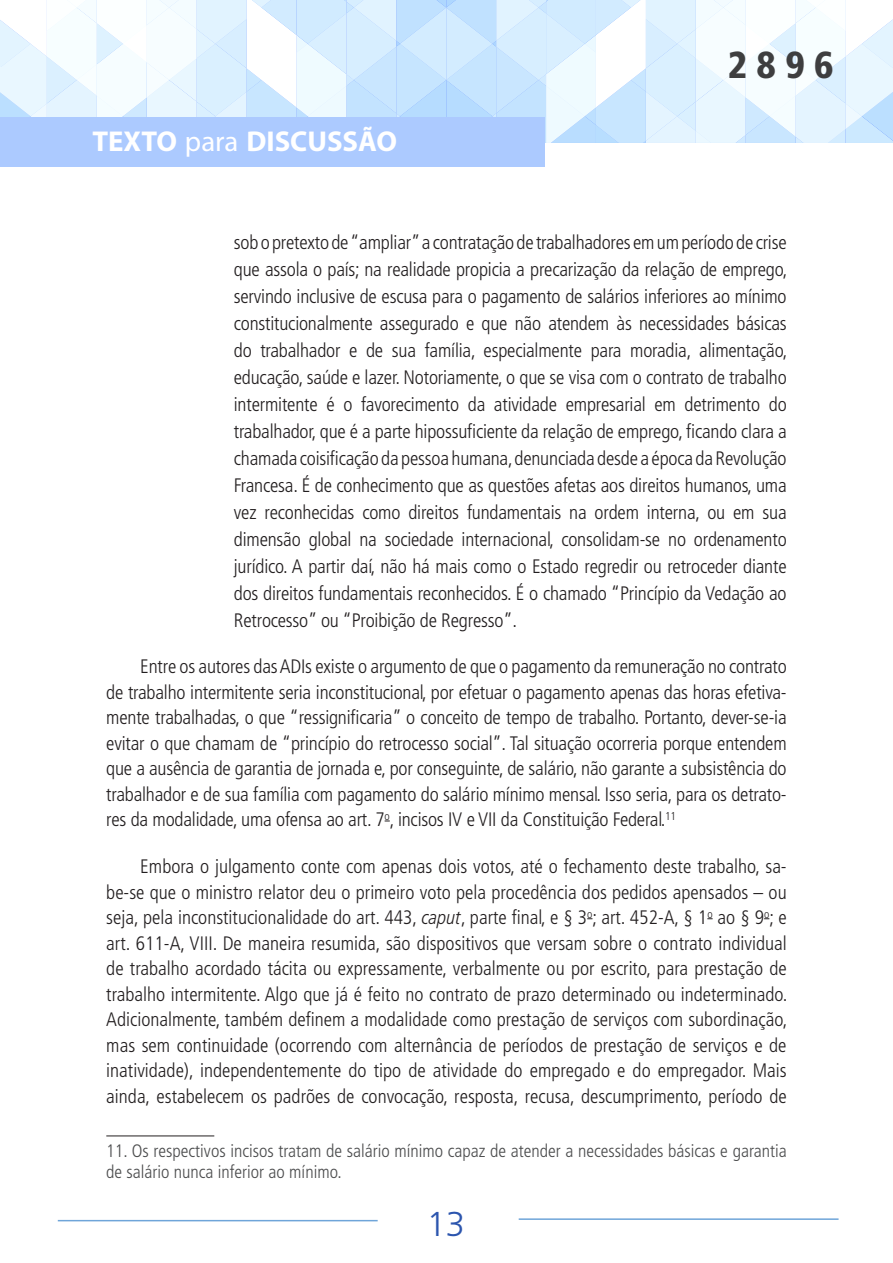
<style>
.page{position:relative;width:893px;height:1263px;background:#fff}
.page>*{position:absolute;margin:0;border:0;box-sizing:border-box;transform-origin:0 0}
.t1{font:900 condensed 37.5px "Frutiger LT Pro";color:#3e3e3f}
.t2{font:300 34.5px "Frutiger LT Pro";color:#2c55ae}
.t3{font:700 28.8px "Myriad Pro";color:#fff}
.texto_corrido{font:300 condensed 19.5px/25.5px "Frutiger LT Pro";letter-spacing:-.005em;color:#231f20;text-align:justify}
.blocado{font:300 condensed 19.5px/27px "Frutiger LT Pro";letter-spacing:-.01em;color:#231f20;text-align:justify}
.nota_rodape{font:300 condensed 18px/21px "Frutiger LT Pro";color:#4b4c4d}
.s1{font-weight:400}
.s2{font-style:italic}
</style>
<div class="page">
<svg style="left:0;top:0;width:893px;height:143px"></svg>
<div style="left:0;top:118px;width:545px;height:49px;background:#accaff"></div>
<hr style="left:519px;top:1218px;width:319px;height:2px;background:#6fa5d9">
<hr style="left:58px;top:1220px;width:320px;height:1px;background:#6fa5d9">
<hr style="left:106px;top:1135px;width:108px;height:1px;background:#231f20">
<h3 class="t3" style="left:92px;top:122px;width:306px">TEXTO <span class="s1">para</span> DISCUSSÃO</h3>
<h1 class="t1" style="left:728px;top:42px;width:108px">2896</h1>
<p class="blocado" style="left:234px;top:228px;width:555px">sob o pretexto de “ampliar” a contratação de trabalhadores em um período de crise que assola o país; na realidade propicia a precarização da relação de emprego, servindo inclusive de escusa para o pagamento de salários inferiores ao mínimo constitucionalmente assegurado e que não atendem às necessidades básicas do trabalhador e de sua família, especialmente para moradia, alimentação, educação, saúde e lazer. Notoriamente, o que se visa com o contrato de trabalho intermitente é o favorecimento da atividade empresarial em detrimento do trabalhador, que é a parte hipossuficiente da relação de emprego, ficando clara a chamada coisificação da pessoa humana, denunciada desde a época da Revolução Francesa. É de conhecimento que as questões afetas aos direitos humanos, uma vez reconhecidas como direitos fundamentais na ordem interna, ou em sua dimensão global na sociedade internacional, consolidam-se no ordenamento jurídico. A partir daí, não há mais como o Estado regredir ou retroceder diante dos direitos fundamentais reconhecidos. É o chamado “Princípio da Vedação ao Retrocesso” ou “Proibição de Regresso”.</p>
<p class="texto_corrido" style="left:106px;top:654px;width:682px;text-indent:34px">Entre os autores das ADIs existe o argumento de que o pagamento da remuneração no contrato de trabalho intermitente seria inconstitucional, por efetuar o pagamento apenas das horas efetiva&shy;mente trabalhadas, o que “ressignificaria” o conceito de tempo de trabalho. Portanto, dever-se-ia evitar o que chamam de “princípio do retrocesso social”. Tal situação ocorreria porque entendem que a ausência de garantia de jornada e, por conseguinte, de salário, não garante a subsistência do trabalhador e de sua família com pagamento do salário mínimo mensal. Isso seria, para os detrato&shy;res da modalidade, uma ofensa ao art. 7<sup>o</sup>, incisos IV e VII da Constituição Federal.<sup>11</sup></p>
<p class="texto_corrido" style="left:106px;top:854px;width:683px;text-indent:34px">Embora o julgamento conte com apenas dois votos, até o fechamento deste trabalho, sa&shy;be-se que o ministro relator deu o primeiro voto pela procedência dos pedidos apensados – ou seja, pela inconstitucionalidade do art. 443, <span class="s2">caput</span>, parte final, e § 3<sup>o</sup>; art. 452-A, § 1<sup>o</sup> ao § 9<sup>o</sup>; e art. 611-A, VIII. De maneira resumida, são dispositivos que versam sobre o contrato individual de trabalho acordado tácita ou expressamente, verbalmente ou por escrito, para prestação de trabalho intermitente. Algo que já é feito no contrato de prazo determinado ou indeterminado.<br>Adicionalmente, também definem a modalidade como prestação de serviços com subordinação, mas sem continuidade (ocorrendo com alternância de períodos de prestação de serviços e de inatividade), independentemente do tipo de atividade do empregado e do empregador. Mais ainda, estabelecem os padrões de convocação, resposta, recusa, descumprimento, período de</p>
<p class="nota_rodape" style="left:106px;top:1140px;width:682px">11. Os respectivos incisos tratam de salário mínimo capaz de atender a necessidades básicas e garantia de salário nunca inferior ao mínimo.</p>
<h2 class="t2" style="left:427px;top:1204px;width:40px">13</h2>
</div>
